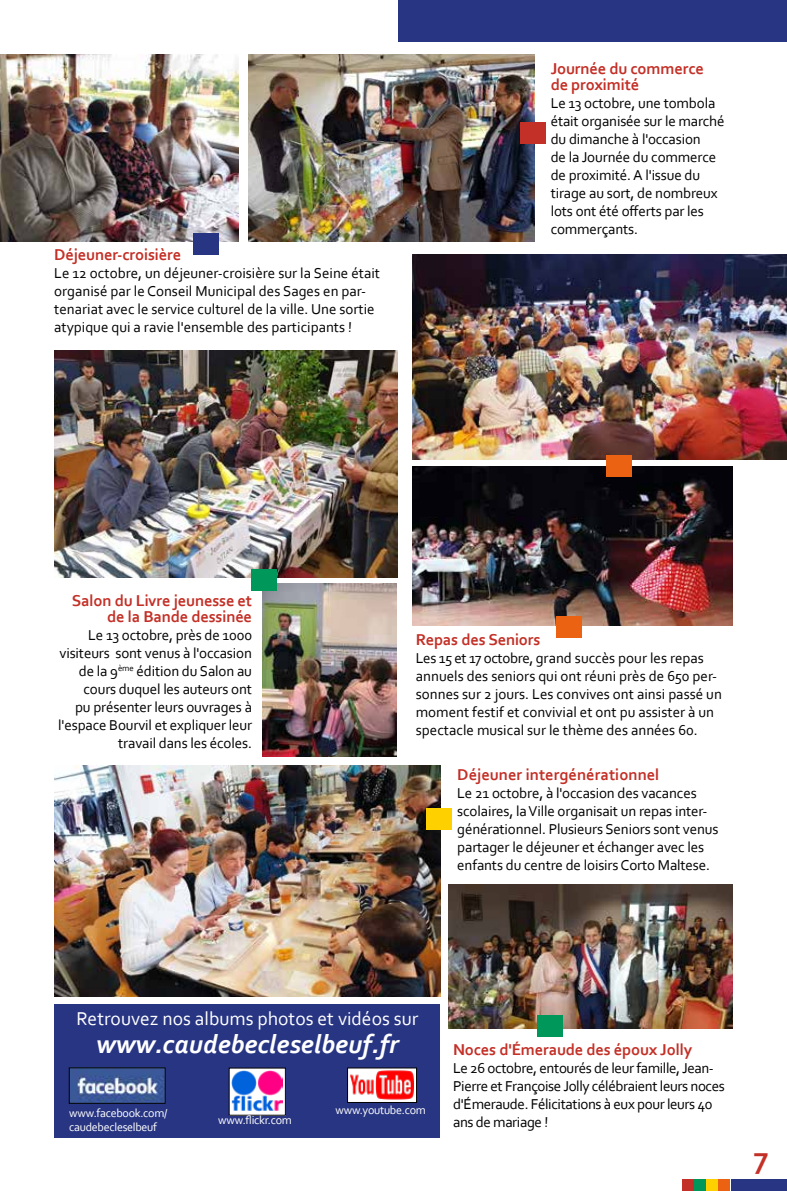
<style>
.page{position:relative;width:787px;height:1191px;background:#fff}
.page>*{position:absolute;margin:0;border:0;box-sizing:border-box;transform-origin:0 0}
.t1{font:700 31.5px "Corbel";color:#c33027}
.t2{font:italic 700 27px "Corbel";color:#fff}
.t3{font:19.5px "Corbel";color:#fff}
.t4{font:700 16.5px/16.5px "Corbel";letter-spacing:-.01em;color:#c33027;text-align:right}
.t5{font:15px/18px "Corbel";letter-spacing:-.01em;color:#000}
.t6{font:12px/14.4px "Corbel";letter-spacing:-.025em;color:#fff}
</style>
<div class="page">
<div style="left:399px;top:0;width:388px;height:42px;background:#283583"></div>
<div style="left:731px;top:1179px;width:56px;height:12px;background:#283583"></div>
<div style="left:55px;top:1004px;width:385px;height:133px;background:#283583"></div>
<img style="left:232px;top:1070px;width:51px;height:43px">
<svg style="left:349px;top:1069px;width:65px;height:31px"></svg>
<img style="left:350px;top:1069px;width:63px;height:31px">
<img style="left:71px;top:1069px;width:92px;height:32px">
<div style="left:69px;top:1067px;width:96px;height:36px;border:1px solid #000"></div>
<img style="left:0;top:54px;width:238px;height:188px">
<img style="left:54px;top:765px;width:386px;height:231px">
<img style="left:449px;top:884px;width:284px;height:144px">
<img style="left:263px;top:584px;width:133px;height:172px">
<div style="left:426px;top:808px;width:26px;height:21px;background:#ffd000"></div>
<img style="left:54px;top:351px;width:343px;height:227px">
<div style="left:251px;top:569px;width:25px;height:21px;background:#00975a"></div>
<div style="left:718px;top:1179px;width:12px;height:12px;background:#eb6212"></div>
<div style="left:694px;top:1179px;width:11px;height:12px;background:#00975a"></div>
<div style="left:706px;top:1179px;width:11px;height:12px;background:#ffd000"></div>
<div style="left:682px;top:1179px;width:11px;height:12px;background:#c33027"></div>
<img style="left:412px;top:254px;width:375px;height:205px">
<img style="left:412px;top:467px;width:321px;height:158px">
<img style="left:249px;top:54px;width:285px;height:188px">
<div style="left:193px;top:233px;width:26px;height:21px;background:#283583"></div>
<div style="left:556px;top:617px;width:25px;height:21px;background:#eb6212"></div>
<div style="left:537px;top:1015px;width:25px;height:22px;background:#00975a"></div>
<div style="left:606px;top:455px;width:25px;height:21px;background:#eb6212"></div>
<div style="left:520px;top:122px;width:25px;height:22px;background:#c33027"></div>
<p class="t4" style="left:54px;top:246px;width:128px">Déjeuner-croisière</p>
<p class="t5" style="left:54px;top:264px;width:327px">Le 12 octobre, un déjeuner-croisière sur la Seine était organisé par le Conseil Municipal des Sages en par&shy;tenariat avec le service culturel de la ville. Une sortie atypique qui a ravie l'ensemble des participants !</p>
<p class="t4" style="left:550px;top:60px;width:155px;text-align:left">Journée du commerce de proximité</p>
<p class="t5" style="left:550px;top:94px;width:175px">Le 13 octobre, une tombola était organisée sur le marché du dimanche à l'occasion<br>de la Journée du commerce de proximité. A l'issue du tirage au sort, de nombreux lots ont été offerts par les commerçants.</p>
<p class="t4" style="left:72px;top:591px;width:182px">Salon du Livre jeunesse et de la Bande dessinée</p>
<p class="t5" style="left:58px;top:626px;width:195px;text-align:right">Le 13 octobre, près de 1000 visiteurs sont venus à l'occasion de la 9<sup>ème</sup> édition du Salon au cours duquel les auteurs ont<br>pu présenter leurs ouvrages à l'espace Bourvil et expliquer leur travail dans les écoles.</p>
<p class="t4" style="left:416px;top:631px;width:126px">Repas des Seniors</p>
<p class="t5" style="left:416px;top:648px;width:307px">Les 15 et 17 octobre, grand succès pour les repas annuels des seniors qui ont réuni près de 650 per&shy;sonnes sur 2 jours. Les convives ont ainsi passé un moment festif et convivial et ont pu assister à un spectacle musical sur le thème des années 60.</p>
<p class="t4" style="left:457px;top:766px;width:204px">Déjeuner intergénérationnel</p>
<p class="t5" style="left:457px;top:783px;width:263px">Le 21 octobre, à l'occasion des vacances scolaires, la Ville organisait un repas inter&shy;générationnel. Plusieurs Seniors sont venus partager le déjeuner et échanger avec les enfants du centre de loisirs Corto Maltese.</p>
<h3 class="t3" style="left:76px;top:1007px;width:343px">Retrouvez nos albums photos et vidéos sur</h3>
<h2 class="t2" style="left:96px;top:1026px;width:304px">www.caudebecleselbeuf.fr</h2>
<p class="t6" style="left:69px;top:1105px;width:100px">www.facebook.com/ caudebecleselbeuf</p>
<p class="t6" style="left:218px;top:1112px;width:75px">www.flickr.com</p>
<p class="t6" style="left:335px;top:1102px;width:92px">www.youtube.com</p>
<p class="t4" style="left:453px;top:1040px;width:241px">Noces d'Émeraude des époux Jolly</p>
<p class="t5" style="left:453px;top:1058px;width:273px">Le 26 octobre, entourés de leur famille, Jean-Pierre et Françoise Jolly célébraient leurs noces d'Émeraude. Félicitations à eux pour leurs 40 ans de mariage !</p>
<h1 class="t1" style="left:753px;top:1138px;width:17px">7</h1>
</div>
